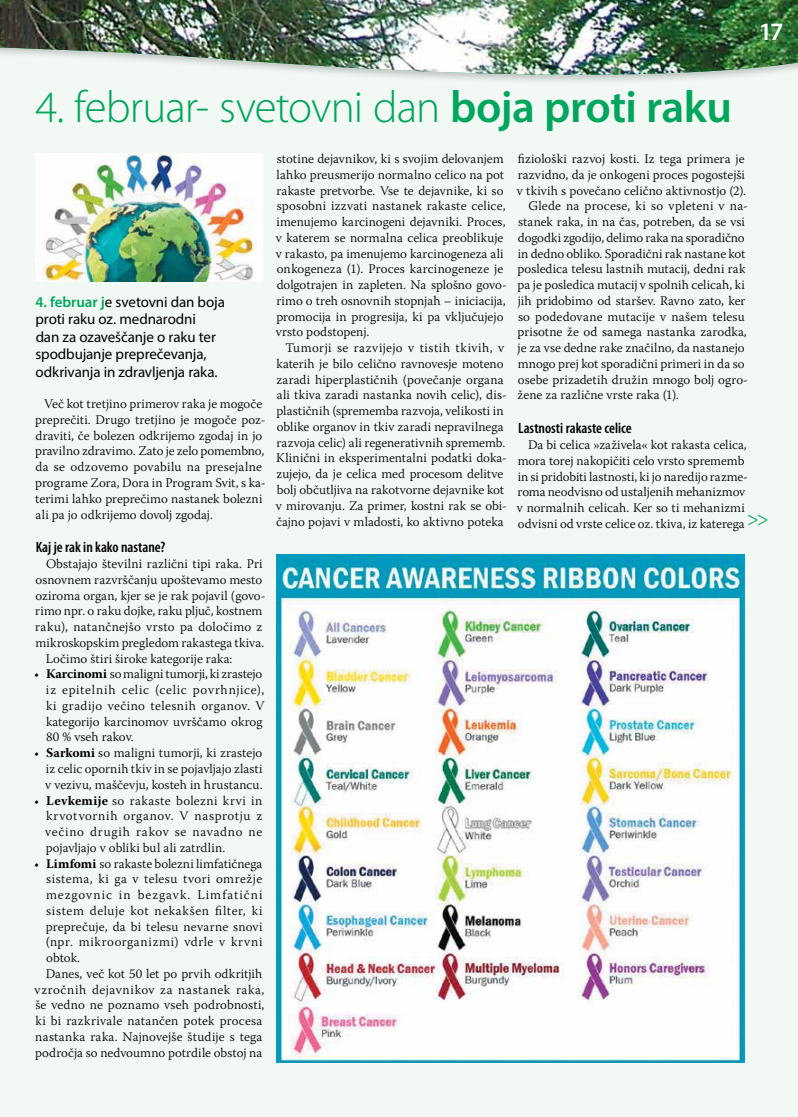
<style>
.page{position:relative;width:798px;height:1117px;background:#fff}
.page>*{position:absolute;margin:0;border:0;box-sizing:border-box;transform-origin:0 0}
.t1{font:300 45px "Myriad Pro";letter-spacing:-.025em;color:#00a65d}
.t2{font:600 25px "Myriad Pro";color:#fff}
.t3{font:300 22.5px "Warnock Pro";color:#00a65d}
.t4{font:15px/17.5px "Myriad Pro";letter-spacing:-.01em;color:#000}
.t5{font:600 condensed 15px "Myriad Pro";color:#000}
.t6{font:300 13.12px/15.8px "Warnock Pro";letter-spacing:.005em;color:#000}
.t7{font:300 13.12px "Warnock Pro";letter-spacing:.03em;color:#000}
.t8{font:300 13.12px "Warnock Pro";letter-spacing:.045em;color:#000}
.t9{font:300 13.12px "Warnock Pro";letter-spacing:.04em;color:#000}
.t10{font:300 13.12px "Warnock Pro";letter-spacing:.035em;color:#000}
.t11{font:300 13.12px "Warnock Pro";letter-spacing:.06em;color:#000}
.t12{font:300 13.12px "Warnock Pro";letter-spacing:.075em;color:#000}
.s1{font-weight:600}
.s2{font-weight:600;color:#00a65d}
.s3{font-weight:700}
</style>
<div class="page">
<div style="left:1px;top:94px;width:796px;height:1022px;background:#f2f9f4"></div>
<svg style="left:0;top:94px;width:1px;height:1022px"></svg>
<svg style="left:0;top:76px;width:797px;height:18px;fill:#f2f9f4"></svg>
<img style="left:0;top:0;width:797px;height:76px">
<img style="left:35px;top:153px;width:227px;height:128px">
<img style="left:276px;top:554px;width:468px;height:508px">
<h1 class="t1" style="left:35px;top:80px;width:697px">4. februar- svetovni dan <span class="s1">boja proti raku</span></h1>
<h2 class="t2" style="left:758px;top:16px;width:26px">17</h2>
<p class="t4" style="left:35px;top:292px;width:191px"><span class="s2">4. februar j</span>e svetovni dan boja proti raku oz. mednarodni<br>dan za ozaveščanje o raku ter spodbujanje preprečevanja, odkrivanja in zdravljenja raka.</p>
<p class="t6" style="left:35px;top:395px;width:232px;text-indent:9px">Več kot tretjino primerov raka je mogoče preprečiti. Drugo tretjino je mogoče poz&shy;draviti, če bolezen odkrijemo zgodaj in jo pravilno zdravimo. Zato je zelo pomembno, da se odzovemo povabilu na presejalne programe Zora, Dora in Program Svit, s ka&shy;terimi lahko preprečimo nastanek bolezni ali pa jo odkrijemo dovolj zgodaj.</p>
<p class="t5" style="left:36px;top:538px;width:131px">Kaj je rak in kako nastane?</p>
<p class="t6" style="left:46px;top:555px;width:218px">Obstajajo številni različni tipi raka. Pri</p>
<p class="t6" style="left:36px;top:571px;width:228px">osnovnem razvrščanju upoštevamo mesto</p>
<p class="t6" style="left:36px;top:587px;width:231px">oziroma organ, kjer se je rak pojavil (govo-</p>
<p class="t6" style="left:35px;top:602px;width:228px">rimo npr. o raku dojke, raku pljuč, kostnem</p>
<p class="t7" style="left:35px;top:618px;width:228px">raku), natančnejšo vrsto pa določimo z</p>
<p class="t6" style="left:35px;top:634px;width:230px">mikroskopskim pregledom rakastega tkiva.</p>
<p class="t6" style="left:46px;top:650px;width:188px">Ločimo štiri široke kategorije raka:</p>
<p class="t6" style="left:46px;top:665px;width:220px;text-indent:-12px">• <span class="s3">Karcinomi</span> so maligni tumorji, ki zrastejo iz epitelnih celic (celic povrhnjice), ki gradijo večino telesnih organov. V kategorijo karcinomov uvrščamo okrog 80 % vseh rakov.</p>
<p class="t6" style="left:45px;top:744px;width:219px;text-align:justify;text-indent:-11px">• <span class="s3">Sarkomi</span> so maligni tumorji, ki zrastejo iz celic opornih tkiv in se pojavljajo zlasti v vezivu, maščevju, kosteh in hrustancu.</p>
<p class="t6" style="left:45px;top:791px;width:219px;text-align:justify;text-indent:-11px">• <span class="s3">Levkemije</span> so rakaste bolezni krvi in krvotvornih organov. V nasprotju z večino drugih rakov se navadno ne pojavljajo v obliki bul ali zatrdlin.</p>
<p class="t6" style="left:34px;top:854px;width:230px">• <span class="s3">Limfomi</span> so rakaste bolezni limfatičnega</p>
<p class="t10" style="left:46px;top:870px;width:217px">sistema, ki ga v telesu tvori omrežje</p>
<p class="t12" style="left:46px;top:886px;width:218px">mezgovnic in bezgavk. Limfatični</p>
<p class="t9" style="left:46px;top:902px;width:218px">sistem deluje kot nekakšen filter, ki</p>
<p class="t6" style="left:46px;top:917px;width:218px">preprečuje, da bi telesu nevarne snovi</p>
<p class="t11" style="left:46px;top:933px;width:218px">(npr. mikroorganizmi) vdrle v krvni</p>
<p class="t6" style="left:46px;top:949px;width:35px">obtok.</p>
<p class="t6" style="left:46px;top:965px;width:218px">Danes, več kot 50 let po prvih odkritjih</p>
<p class="t8" style="left:35px;top:981px;width:231px">vzročnih dejavnikov za nastanek raka,</p>
<p class="t6" style="left:35px;top:996px;width:230px">še vedno ne poznamo vseh podrobnosti,</p>
<p class="t6" style="left:35px;top:1012px;width:228px">ki bi razkrivale natančen potek procesa</p>
<p class="t6" style="left:35px;top:1028px;width:228px">nastanka raka. Najnovejše študije s tega</p>
<p class="t6" style="left:35px;top:1043px;width:228px">področja so nedvoumno potrdile obstoj na</p>
<p class="t6" style="left:276px;top:150px;width:232px">stotine dejavnikov, ki s svojim delovanjem lahko preusmerijo normalno celico na pot rakaste pretvorbe. Vse te dejavnike, ki so sposobni izzvati nastanek rakaste celice, imenujemo karcinogeni dejavniki. Proces, v katerem se normalna celica preoblikuje v rakasto, pa imenujemo karcinogeneza ali onkogeneza (1). Proces karcinogeneze je dolgotrajen in zapleten. Na splošno govo&shy;rimo o treh osnovnih stopnjah – iniciacija, promocija in progresija, ki pa vključujejo vrsto podstopenj.</p>
<p class="t6" style="left:276px;top:339px;width:232px;text-align:center">Tumorji se razvijejo v tistih tkivih, v katerih je bilo celično ravnovesje moteno zaradi hiperplastičnih (povečanje organa ali tkiva zaradi nastanka novih celic), dis&shy;plastičnih (sprememba razvoja, velikosti in oblike organov in tkiv zaradi nepravilnega razvoja celic) ali regenerativnih sprememb.<br>Klinični in eksperimentalni podatki doka&shy;zujejo, da je celica med procesom delitve bolj občutljiva na rakotvorne dejavnike kot v mirovanju. Za primer, kostni rak se obi&shy;čajno pojavi v mladosti, ko aktivno poteka</p>
<p class="t6" style="left:517px;top:150px;width:228px">fiziološki razvoj kosti. Iz tega primera je</p>
<p class="t6" style="left:517px;top:166px;width:229px">razvidno, da je onkogeni proces pogostejši</p>
<p class="t6" style="left:516px;top:182px;width:230px">v tkivih s povečano celično aktivnostjo (2).</p>
<p class="t6" style="left:528px;top:198px;width:221px">Glede na procese, ki so vpleteni v na-</p>
<p class="t6" style="left:518px;top:213px;width:228px">stanek raka, in na čas, potreben, da se vsi</p>
<p class="t6" style="left:518px;top:229px;width:228px">dogodki zgodijo, delimo raka na sporadično</p>
<p class="t6" style="left:517px;top:245px;width:229px">in dedno obliko. Sporadični rak nastane kot</p>
<p class="t6" style="left:517px;top:261px;width:229px">posledica telesu lastnih mutacij, dedni rak</p>
<p class="t6" style="left:517px;top:276px;width:229px">pa je posledica mutacij v spolnih celicah, ki</p>
<p class="t6" style="left:517px;top:292px;width:229px">jih pridobimo od staršev. Ravno zato, ker</p>
<p class="t6" style="left:518px;top:308px;width:228px">so podedovane mutacije v našem telesu</p>
<p class="t6" style="left:517px;top:324px;width:230px">prisotne že od samega nastanka zarodka,</p>
<p class="t6" style="left:517px;top:339px;width:228px">je za vse dedne rake značilno, da nastanejo</p>
<p class="t6" style="left:517px;top:355px;width:228px">mnogo prej kot sporadični primeri in da so</p>
<p class="t6" style="left:517px;top:371px;width:231px">osebe prizadetih družin mnogo bolj ogro-</p>
<p class="t6" style="left:517px;top:387px;width:162px">žene za različne vrste raka (1).</p>
<p class="t5" style="left:518px;top:419px;width:115px">Lastnosti rakaste celice</p>
<p class="t6" style="left:516px;top:436px;width:232px;text-indent:11px">Da bi celica »zaživela« kot rakasta celica, mora torej nakopičiti celo vrsto sprememb in si pridobiti lastnosti, ki jo naredijo razme&shy;roma neodvisno od ustaljenih mehanizmov v normalnih celicah. Ker so ti mehanizmi odvisni od vrste celice oz. tkiva, iz katerega</p>
<h3 class="t3" style="left:746px;top:504px;width:24px">&gt;&gt;</h3>
</div>
